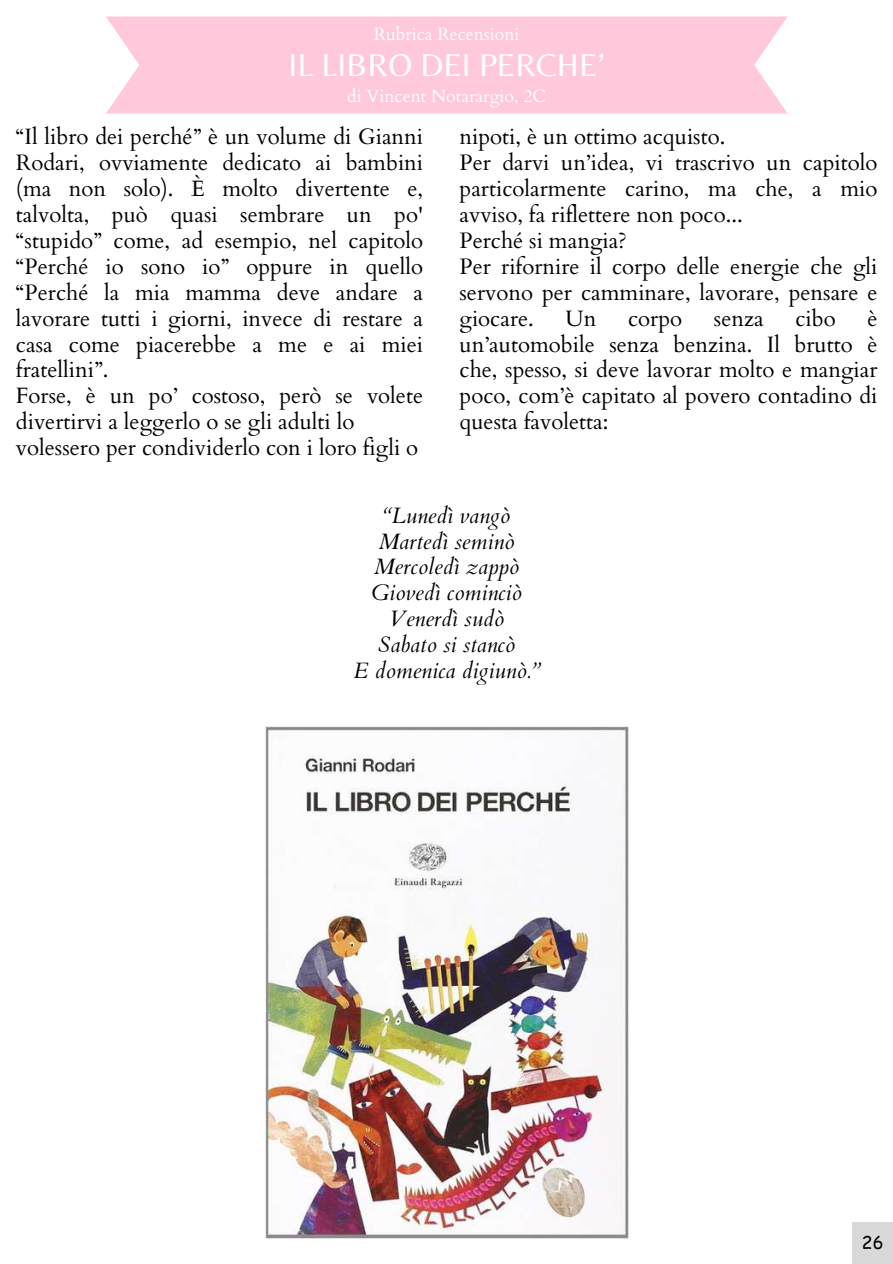
<style>
.page{position:relative;width:893px;height:1264px;background:#fff}
.page>*{position:absolute;margin:0;border:0;box-sizing:border-box;transform-origin:0 0}
.t1{font:32.7px "Belleza";color:#fff}
.t2{font:22.2px/25.8px "Cardo";color:#000}
.t3{font:italic 22.2px/25.8px "Cardo";color:#000;text-align:center}
.t4{font:17.7px "Cardo";color:#fff}
.t5{font:17.7px "Comic Sans MS";color:#000}
</style>
<div class="page">
<div style="left:106px;top:17px;width:681px;height:97px;background:#ffc8db"></div>
<img style="left:265px;top:726px;width:363px;height:512px">
<div style="left:851px;top:1221px;width:41px;height:42px;background:#d9d9d9"></div>
<p class="t4" style="left:374px;top:22px;width:147px">Rubrica Recensioni</p>
<h1 class="t1" style="left:288px;top:46px;width:318px">IL LIBRO DEI PERCHE’</h1>
<p class="t4" style="left:347px;top:84px;width:200px">di Vincent Notarargio, 2C</p>
<p class="t2" style="left:16px;top:125px;width:408px">“Il libro dei perché” è un volume di Gianni Rodari, ovviamente dedicato ai bambini (ma non solo). È molto divertente e, talvolta, può quasi sembrare un po' “stupido” come, ad esempio, nel capitolo “Perché io sono io” oppure in quello “Perché la mia mamma deve andare a lavorare tutti i giorni, invece di restare a casa come piacerebbe a me e ai miei fratellini”.<br>Forse, è un po’ costoso, però se volete divertirvi a leggerlo o se gli adulti lo volessero per condividerlo con i loro figli o</p>
<p class="t2" style="left:459px;top:125px;width:419px">nipoti, è un ottimo acquisto.<br>Per darvi un’idea, vi trascrivo un capitolo particolarmente carino, ma che, a mio avviso, fa riflettere non poco...<br>Perché si mangia?<br>Per rifornire il corpo delle energie che gli servono per camminare, lavorare, pensare e giocare.</p>
<p class="t2" style="left:565px;top:306px;width:32px">Un</p>
<p class="t2" style="left:628px;top:306px;width:56px">corpo</p>
<p class="t2" style="left:713px;top:306px;width:51px">senza</p>
<p class="t2" style="left:795px;top:306px;width:42px">cibo</p>
<p class="t2" style="left:459px;top:306px;width:419px;text-align:justify;text-indent:408px">è un’automobile senza benzina. Il brutto è che, spesso, si deve lavorar molto e mangiar poco, com’è capitato al povero contadino di questa favoletta:</p>
<p class="t3" style="left:354px;top:503px;width:187px">“Lunedì vangò<br>Martedì seminò<br>Mercoledì zappò<br>Giovedì cominciò<br>Venerdì sudò<br>Sabato si stancò<br>E domenica digiunò.”</p>
<p class="t5" style="left:861px;top:1229px;width:23px">26</p>
</div>
